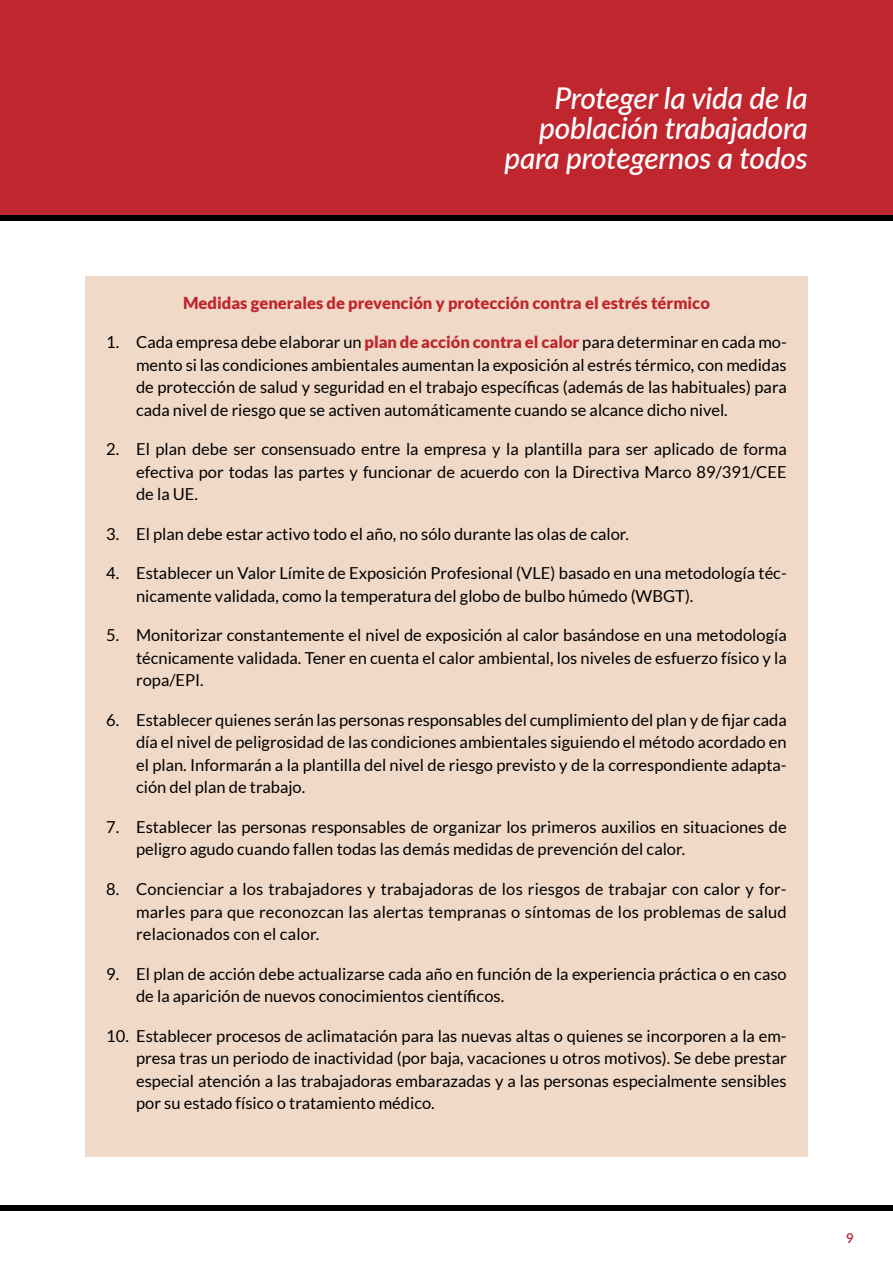
<style>
.page{position:relative;width:893px;height:1263px;background:#fff}
.page>*{position:absolute;margin:0;border:0;box-sizing:border-box;transform-origin:0 0}
.t1{font:italic 500 30px/30px "Lato";letter-spacing:-.01em;color:#fff;text-align:right}
.t2{font:16.5px/22.5px "Lato";color:#000;text-align:justify}
.t3{font:900 16.5px "Lato";color:#bf262e}
.t4{font:600 13.5px "Lato";color:#bf262e}
.s1{font-weight:900;color:#bf262e}
</style>
<div class="page">
<div style="left:0;top:0;width:893px;height:218px;background:#bf262e"></div>
<div style="left:0;top:1205px;width:893px;height:6px;background:#000"></div>
<div style="left:0;top:216px;width:893px;height:5px;background:#000"></div>
<div style="left:85px;top:276px;width:723px;height:881px;background:#f0d9c7"></div>
<h1 class="t1" style="left:504px;top:82px;width:305px">Proteger la vida de la población trabajadora para protegernos a todos</h1>
<p class="t3" style="left:183px;top:293px;width:528px">Medidas generales de prevención y protección contra el estrés térmico</p>
<p class="t2" style="left:136px;top:331px;width:652px;text-indent:-30px">1. Cada empresa debe elaborar un <span class="s1">plan de acción contra el calor</span> para determinar en cada mo&shy;mento si las condiciones ambientales aumentan la exposición al estrés térmico, con medidas de protección de salud y seguridad en el trabajo específicas (además de las habituales) para cada nivel de riesgo que se activen automáticamente cuando se alcance dicho nivel.</p>
<p class="t2" style="left:136px;top:438px;width:652px;text-indent:-30px">2. El plan debe ser consensuado entre la empresa y la plantilla para ser aplicado de forma efectiva por todas las partes y funcionar de acuerdo con la Directiva Marco 89/391/CEE de la UE.</p>
<p class="t2" style="left:106px;top:522px;width:524px">3. El plan debe estar activo todo el año, no sólo durante las olas de calor.</p>
<p class="t2" style="left:136px;top:562px;width:652px;text-indent:-30px">4. Establecer un Valor Límite de Exposición Profesional (VLE) basado en una metodología téc&shy;nicamente validada, como la temperatura del globo de bulbo húmedo (WBGT).</p>
<p class="t2" style="left:136px;top:624px;width:652px;text-indent:-30px">5. Monitorizar constantemente el nivel de exposición al calor basándose en una metodología técnicamente validada. Tener en cuenta el calor ambiental, los niveles de esfuerzo físico y la ropa/EPI.</p>
<p class="t2" style="left:136px;top:709px;width:652px;text-indent:-30px">6. Establecer quienes serán las personas responsables del cumplimiento del plan y de fijar cada día el nivel de peligrosidad de las condiciones ambientales siguiendo el método acordado en el plan. Informarán a la plantilla del nivel de riesgo previsto y de la correspondiente adapta&shy;ción del plan de trabajo.</p>
<p class="t2" style="left:136px;top:816px;width:652px;text-indent:-30px">7. Establecer las personas responsables de organizar los primeros auxilios en situaciones de peligro agudo cuando fallen todas las demás medidas de prevención del calor.</p>
<p class="t2" style="left:136px;top:878px;width:652px;text-indent:-30px">8. Concienciar a los trabajadores y trabajadoras de los riesgos de trabajar con calor y for&shy;marles para que reconozcan las alertas tempranas o síntomas de los problemas de salud relacionados con el calor.</p>
<p class="t2" style="left:136px;top:962px;width:652px;text-indent:-30px">9. El plan de acción debe actualizarse cada año en función de la experiencia práctica o en caso de la aparición de nuevos conocimientos científicos.</p>
<p class="t2" style="left:136px;top:1024px;width:652px;text-indent:-30px">10. Establecer procesos de aclimatación para las nuevas altas o quienes se incorporen a la em&shy;presa tras un periodo de inactividad (por baja, vacaciones u otros motivos). Se debe prestar especial atención a las trabajadoras embarazadas y a las personas especialmente sensibles por su estado físico o tratamiento médico.</p>
<p class="t4" style="left:846px;top:1228px;width:9px">9</p>
</div>
